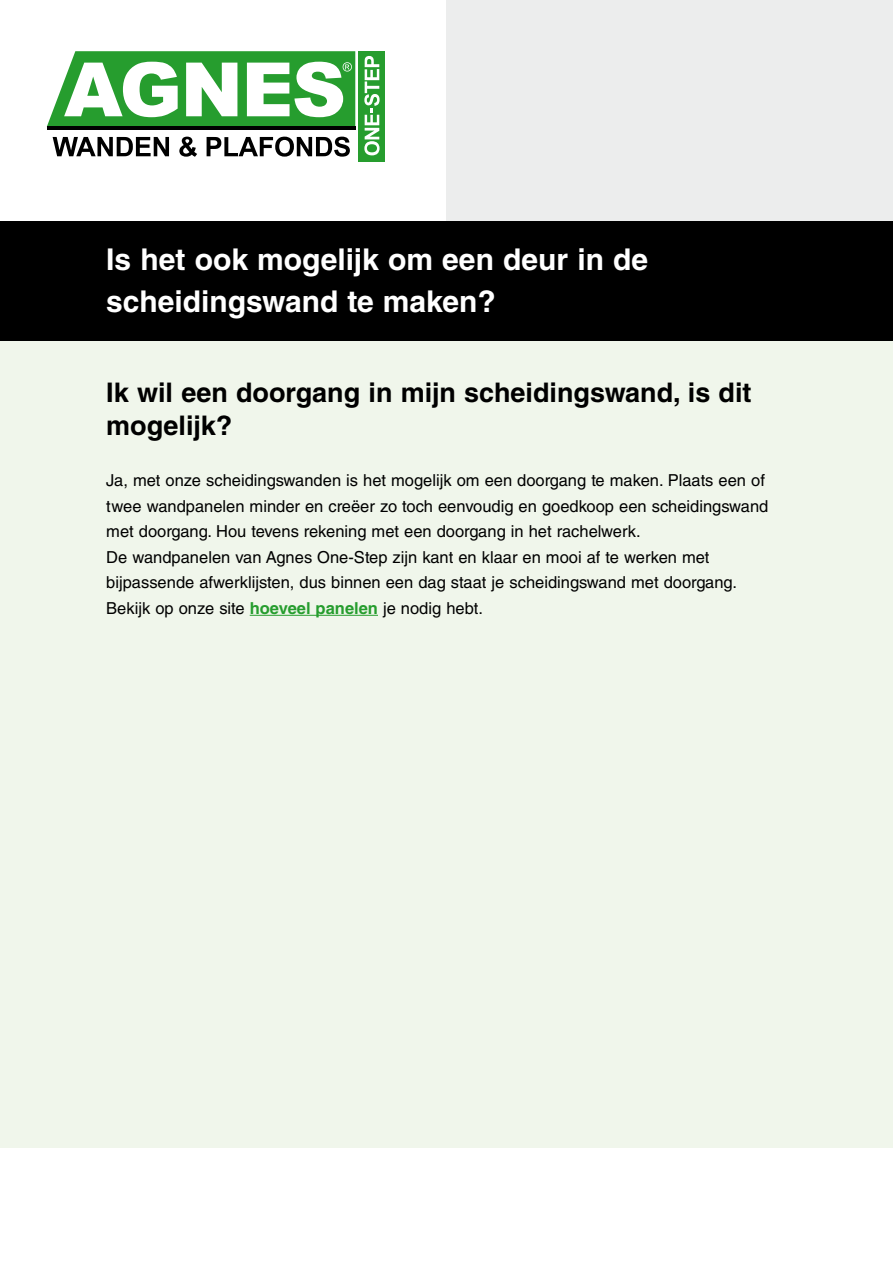
<style>
.page{position:relative;width:893px;height:1263px;background:#fff}
.page>*{position:absolute;margin:0;border:0;box-sizing:border-box;transform-origin:0 0}
.t1{font:700 30px/42px "Helvetica LT Std";color:#fff}
.t2{font:700 27px/33px "Helvetica LT Std";color:#000}
.t3{font:16.5px/25.5px "Helvetica LT Std";color:#000}
.s1{font-weight:700;color:#269d2e}
</style>
<div class="page">
<div style="left:0;top:340px;width:893px;height:808px;background:#f0f6eb"></div>
<svg style="left:53px;top:137px;width:116px;height:19px"></svg>
<svg style="left:179px;top:137px;width:18px;height:20px"></svg>
<svg style="left:207px;top:137px;width:143px;height:20px"></svg>
<hr style="left:47px;top:127px;width:308px;height:3px;background:#000">
<div style="left:358px;top:51px;width:27px;height:110px;background:#269d2e"></div>
<svg style="left:364px;top:56px;width:16px;height:99px"></svg>
<svg style="left:47px;top:51px;width:308px;height:76px"></svg>
<div style="left:446px;top:0;width:447px;height:221px;background:#eceded"></div>
<div style="left:0;top:221px;width:893px;height:119px;background:#000"></div>
<hr style="left:250px;top:615px;width:128px;height:1px;background:#269d2e">
<h1 class="t1" style="left:106px;top:238px;width:543px">Is het ook mogelijk om een deur in de scheidingswand te maken?</h1>
<h2 class="t2" style="left:106px;top:376px;width:647px">Ik wil een doorgang in mijn scheidingswand, is dit mogelijk?</h2>
<p class="t3" style="left:106px;top:467px;width:664px">Ja, met onze scheidingswanden is het mogelijk om een doorgang te maken. Plaats een of twee wandpanelen minder en creëer zo toch eenvoudig en goedkoop een scheidingswand met doorgang. Hou tevens rekening met een doorgang in het rachelwerk.<br>De wandpanelen van Agnes One-Step zijn kant en klaar en mooi af te werken met bijpassende afwerklijsten, dus binnen een dag staat je scheidingswand met doorgang.<br>Bekijk op onze site <span class="s1">hoeveel panelen</span> je nodig hebt.</p>
</div>
